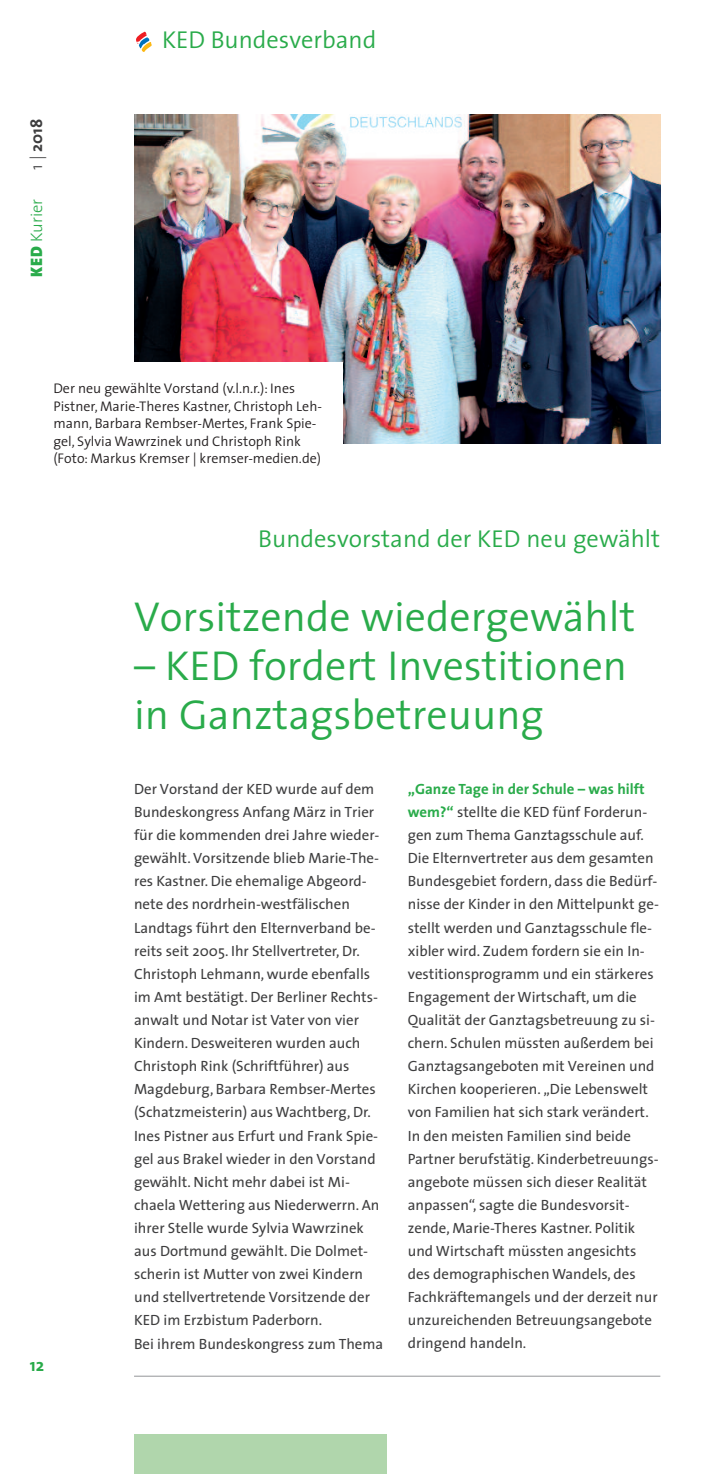
<style>
.page{position:relative;width:710px;height:1474px;background:#fff}
.page>*{position:absolute;margin:0;border:0;box-sizing:border-box;transform-origin:0 0}
.t1{font:300 42px/49px "The Sans";color:#29ab4a}
.t2{font:300 24.5px "The Sans";color:#29ab4a}
.t3{font:700 17.5px "The Sans";color:#29ab4a}
.t4{font:300 16.62px "The Sans";color:#29ab4a}
.t5{font:700 16.62px "The Sans";color:#3e3e3f}
.t6{font:14.88px/23.1px "The Sans";color:#3e3e3f}
.t7{font:300 14px/17.5px "The Sans";color:#231f20}
.s1{font-weight:300}
.s2{font-weight:900}
.s3{font-weight:700;color:#29ab4a}
</style>
<div class="page">
<hr style="left:134px;top:1375px;width:526px;height:1px;background:#939598">
<div style="left:134px;top:1434px;width:252px;height:39px;background:#b0d6ac"></div>
<svg style="left:136px;top:32px;width:16px;height:20px"></svg>
<img style="left:134px;top:114px;width:526px;height:329px">
<div style="left:32px;top:361px;width:311px;height:127px;background:#fff"></div>
<p class="t5" style="left:30px;top:170px;width:52px;rotate:-90deg"><span class="s1">1 |</span> 2018</p>
<p class="t4" style="left:30px;top:277px;width:80px;rotate:-90deg"><span class="s2">KED</span> Kurier</p>
<h2 class="t2" style="left:162px;top:32px;width:216px">KED Bundesverband</h2>
<p class="t7" style="left:53px;top:381px;width:270px">Der neu gewählte Vorstand (v.l.n.r.): Ines Pistner, Marie-Theres Kastner, Christoph Leh&shy;mann, Barbara Rembser-Mertes, Frank Spie&shy;gel, Sylvia Wawrzinek und Christoph Rink (Foto: Markus Kremser | kremser-medien.de)</p>
<h2 class="t2" style="left:258px;top:530px;width:403px">Bundesvorstand der KED neu gewählt</h2>
<h1 class="t1" style="left:134px;top:597px;width:502px">Vorsitzende wiedergewählt</h1>
<h1 class="t1" style="left:134px;top:646px;width:494px">– KED fordert Investitionen in Ganztagsbetreuung</h1>
<p class="t3" style="left:30px;top:1357px;width:16px">12</p>
<p class="t6" style="left:134px;top:778px;width:251px">Der Vorstand der KED wurde auf dem Bundeskongress Anfang März in Trier für die kommenden drei Jahre wieder&shy;gewählt.Vorsitzende blieb Marie-The&shy;res Kastner. Die ehemalige Abgeord&shy;nete des nordrhein-westfälischen Landtags führt den Elternverband be&shy;reits seit 2005. Ihr Stellvertreter, Dr.<br>Christoph Lehmann, wurde ebenfalls im Amt bestätigt. Der Berliner Rechts&shy;anwalt und Notar ist Vater von vier Kindern. Desweiteren wurden auch Christoph Rink (Schriftführer) aus Magdeburg, Barbara Rembser-Mertes (Schatzmeisterin) aus Wachtberg, Dr.<br>Ines Pistner aus Erfurt und Frank Spie&shy;gel aus Brakel wieder in den Vorstand gewählt. Nicht mehr dabei ist Mi&shy;chaela Wettering aus Niederwerrn. An ihrer Stelle wurde Sylvia Wawrzinek aus Dortmund gewählt. Die Dolmet&shy;scherin ist Mutter von zwei Kindern und stellvertretende Vorsitzende der KED im Erzbistum Paderborn.<br>Bei ihrem Bundeskongress zum Thema</p>
<p class="t6" style="left:407px;top:778px;width:252px"><span class="s3">„Ganze Tage in der Schule – was hilft wem?“</span> stellte die KED fünf Forderun&shy;gen zum Thema Ganztagsschule auf.<br>Die Elternvertreter aus dem gesamten Bundesgebiet fordern, dass die Bedürf&shy;nisse der Kinder in den Mittelpunkt ge&shy;stellt werden und Ganztagsschule fle&shy;xibler wird. Zudem fordern sie ein In&shy;vestitionsprogramm und ein stärkeres Engagement der Wirtschaft, um die Qualität der Ganztagsbetreuung zu si&shy;chern. Schulen müssten außerdem bei Ganztagsangeboten mit Vereinen und Kirchen kooperieren. „Die Lebenswelt von Familien hat sich stark verändert.<br>In den meisten Familien sind beide Partner berufstätig. Kinderbetreuungs&shy;angebote müssen sich dieser Realität anpassen“, sagte die Bundesvorsit&shy;zende, Marie-Theres Kastner. Politik und Wirtschaft müssten angesichts des demographischen Wandels, des Fachkräftemangels und der derzeit nur unzureichenden Betreuungsangebote dringend handeln.</p>
</div>
